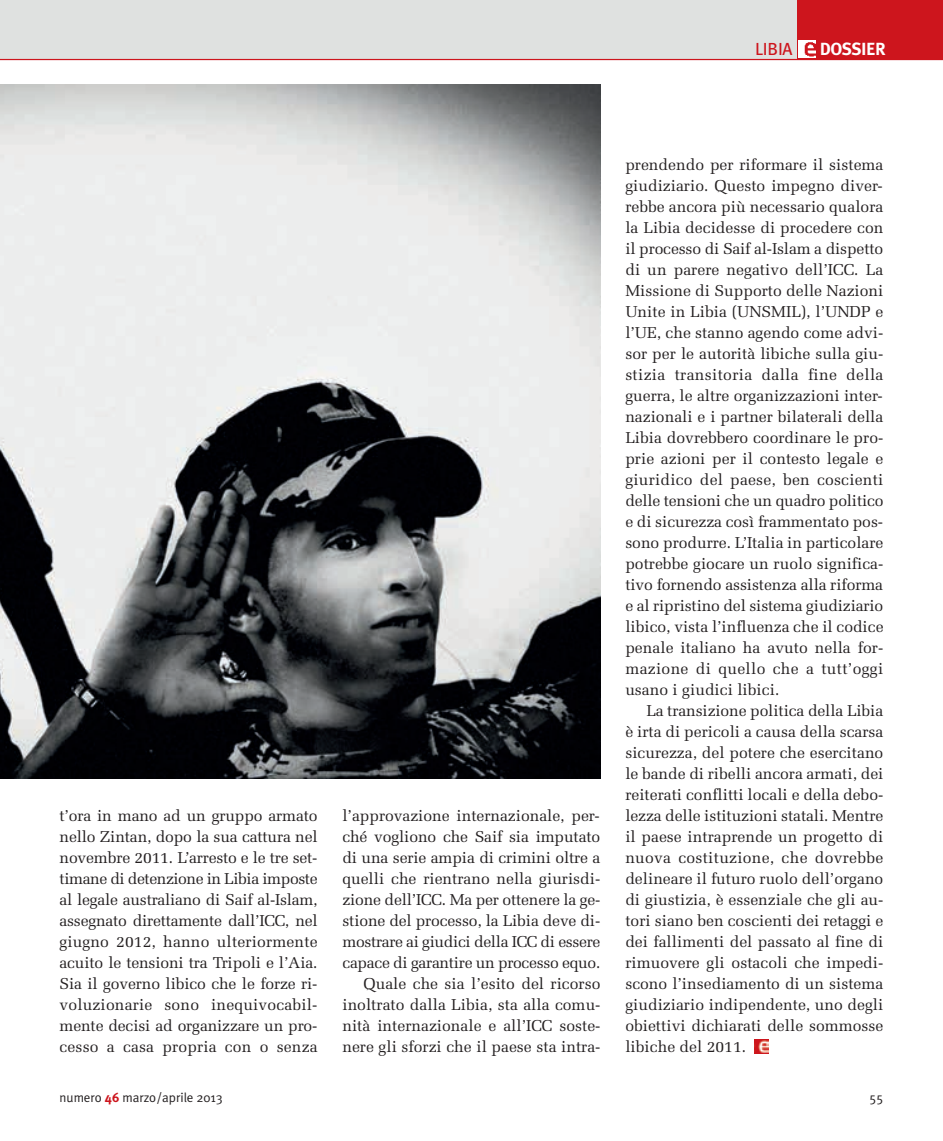
<style>
.page{position:relative;width:943px;height:1141px;background:#fff}
.page>*{position:absolute;margin:0;border:0;box-sizing:border-box;transform-origin:0 0}
.t1{font:700 17.68px "Meta Plus";letter-spacing:-.03em;color:#fff}
.t2{font:17.5px "Meta Plus";letter-spacing:-.015em;color:#cd151d}
.t3{font:15.75px/21px "Melior LT Std";color:#231f20;text-align:justify}
.t4{font:13.12px "Meta Plus Normal";color:#231f20}
.s1{font-family:"Meta Plus";font-weight:700;color:#cd151d}
</style>
<div class="page">
<svg style="left:755px;top:1040px;width:13px;height:13px"></svg>
<div style="left:0;top:0;width:943px;height:60px;background:#dfe1e0"></div>
<hr style="left:0;top:59px;width:943px;height:1px;background:#cd151d">
<div style="left:797px;top:0;width:146px;height:60px;background:#cd151d"></div>
<img style="left:798px;top:41px;width:17px;height:16px">
<img style="left:0;top:84px;width:600px;height:695px">
<p class="t2" style="left:755px;top:39px;width:39px">LIBIA</p>
<p class="t1" style="left:819px;top:39px;width:67px">DOSSIER</p>
<p class="t3" style="left:60px;top:805px;width:259px">t’ora in mano ad un gruppo armato nello Zintan, dopo la sua cattura nel novembre 2011. L’arresto e le tre set&shy;timane di detenzione in Libia imposte al legale australiano di Saif al-Islam, assegnato direttamente dall’ICC, nel giugno 2012, hanno ulteriormente acuito le tensioni tra Tripoli e l’Aia.<br>Sia il governo libico che le forze ri&shy;voluzionarie sono inequivocabil&shy;mente decisi ad organizzare un pro&shy;cesso a casa propria con o senza</p>
<p class="t3" style="left:342px;top:805px;width:260px;text-align:right">l’approvazione internazionale, per&shy;ché vogliono che Saif sia imputato di una serie ampia di crimini oltre a quelli che rientrano nella giurisdi&shy;zione dell’ICC. Ma per ottenere la ge&shy;stione del processo, la Libia deve di&shy;mostrare ai giudici della ICC di essere capace di garantire un processo equo.<br>Quale che sia l’esito del ricorso inoltrato dalla Libia, sta alla comu&shy;nità internazionale e all’ICC soste&shy;nere gli sforzi che il paese sta intra-</p>
<p class="t3" style="left:625px;top:154px;width:260px">prendendo per riformare il sistema giudiziario. Questo impegno diver&shy;rebbe ancora più necessario qualora la Libia decidesse di procedere con il processo di Saif al-Islam a dispetto di un parere negativo dell’ICC. La Missione di Supporto delle Nazioni Unite in Libia (UNSMIL), l’UNDP e l’UE, che stanno agendo come advi&shy;sor per le autorità libiche sulla giu&shy;stizia transitoria dalla fine della guerra, le altre organizzazioni inter&shy;nazionali e i partner bilaterali della Libia dovrebbero coordinare le pro&shy;prie azioni per il contesto legale e giuridico del paese, ben coscienti delle tensioni che un quadro politico e di sicurezza così frammentato pos&shy;sono produrre. L’Italia in particolare potrebbe giocare un ruolo significa&shy;tivo fornendo assistenza alla riforma e al ripristino del sistema giudiziario libico, vista l’influenza che il codice penale italiano ha avuto nella for&shy;mazione di quello che a tutt’oggi usano i giudici libici.</p>
<p class="t3" style="left:625px;top:700px;width:259px;text-indent:21px">La transizione politica della Libia è irta di pericoli a causa della scarsa sicurezza, del potere che esercitano le bande di ribelli ancora armati, dei reiterati conflitti locali e della debo&shy;lezza delle istituzioni statali. Mentre il paese intraprende un progetto di nuova costituzione, che dovrebbe delineare il futuro ruolo dell’organo di giustizia, è essenziale che gli au&shy;tori siano ben coscienti dei retaggi e dei fallimenti del passato al fine di rimuovere gli ostacoli che impedi&shy;scono l’insediamento di un sistema giudiziario indipendente, uno degli obiettivi dichiarati delle sommosse libiche del 2011.</p>
<p class="t4" style="left:60px;top:1089px;width:165px">numero <span class="s1">46</span> marzo/aprile 2013</p>
<p class="t4" style="left:869px;top:1089px;width:16px">55</p>
</div>
